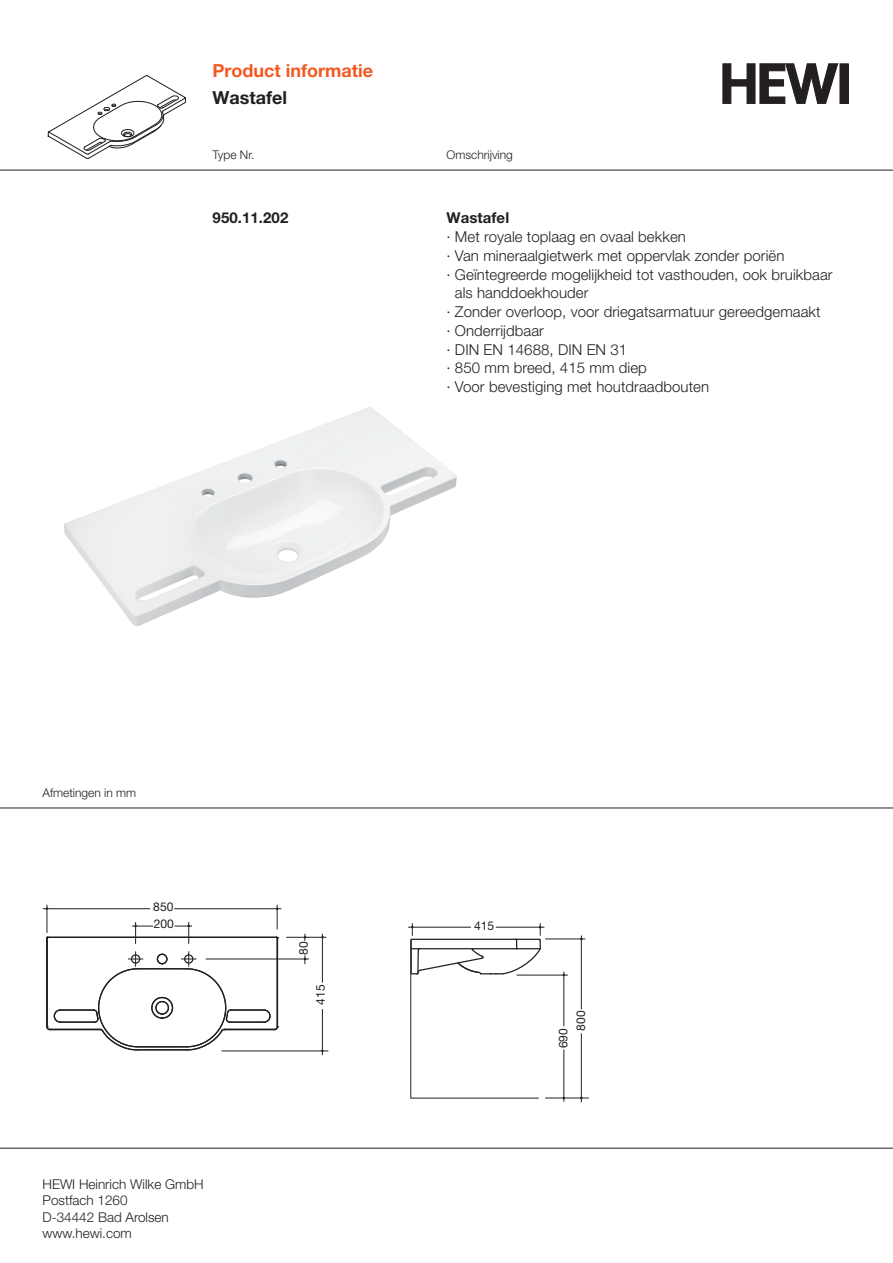
<style>
.page{position:relative;width:893px;height:1263px;background:#fff}
.page>*{position:absolute;margin:0;border:0;box-sizing:border-box;transform-origin:0 0}
.t1{font:700 18px/27px "Helvetica Neue LT Pro";color:#f15921}
.t2{font:300 15px "Helvetica Neue LT Pro";letter-spacing:.005em;color:#231f20}
.t3{font:700 15px "Helvetica Neue LT Pro";letter-spacing:.005em;color:#231f20}
.t4{font:300 13.5px/16.2px "Helvetica Neue LT Pro";color:#231f20}
.t5{font:12.15px "Helvetica Neue LT Pro";color:#231f20}
.t6{font:300 12px "Helvetica Neue LT Pro";color:#231f20}
.t7{font:12px "Helvetica Neue LT Pro";color:#231f20}
.s1{color:#231f20}
</style>
<div class="page">
<img style="left:64px;top:407px;width:393px;height:219px">
<hr style="left:48px;top:937px;width:228px;height:1px;background:#231f20">
<hr style="left:50px;top:1029px;width:50px;height:1px;background:#231f20">
<hr style="left:224px;top:1029px;width:51px;height:1px;background:#231f20">
<hr style="left:46px;top:938px;width:2px;height:89px;background:#231f20">
<hr style="left:277px;top:938px;width:1px;height:89px;background:#231f20">
<hr style="left:60px;top:1021px;width:35px;height:2px;background:#231f20">
<hr style="left:230px;top:1021px;width:34px;height:2px;background:#231f20">
<hr style="left:60px;top:1009px;width:34px;height:2px;background:#231f20">
<hr style="left:231px;top:1009px;width:33px;height:2px;background:#231f20">
<svg style="left:46px;top:1009px;width:16px;height:22px"></svg>
<svg style="left:263px;top:1009px;width:16px;height:22px"></svg>
<svg style="left:92px;top:952px;width:140px;height:99px"></svg>
<hr style="left:175px;top:908px;width:106px;height:1px;background:#231f20">
<hr style="left:43px;top:908px;width:107px;height:1px;background:#231f20">
<svg style="left:46px;top:905px;width:3px;height:34px"></svg>
<svg style="left:132px;top:922px;width:21px;height:21px"></svg>
<svg style="left:175px;top:922px;width:17px;height:21px"></svg>
<svg style="left:276px;top:905px;width:2px;height:24px"></svg>
<hr style="left:322px;top:1009px;width:1px;height:46px;background:#231f20">
<hr style="left:322px;top:934px;width:1px;height:48px;background:#231f20">
<hr style="left:286px;top:937px;width:40px;height:1px;background:#231f20">
<hr style="left:222px;top:1050px;width:106px;height:1px;background:#231f20">
<svg style="left:304px;top:934px;width:2px;height:7px"></svg>
<hr style="left:206px;top:959px;width:103px;height:1px;background:#231f20">
<svg style="left:304px;top:956px;width:2px;height:8px"></svg>
<hr style="left:496px;top:927px;width:48px;height:1px;background:#231f20">
<hr style="left:408px;top:927px;width:62px;height:1px;background:#231f20">
<svg style="left:410px;top:923px;width:132px;height:176px"></svg>
<hr style="left:581px;top:1033px;width:1px;height:69px;background:#231f20">
<hr style="left:581px;top:936px;width:1px;height:73px;background:#231f20">
<hr style="left:545px;top:939px;width:40px;height:1px;background:#231f20">
<hr style="left:545px;top:1098px;width:44px;height:1px;background:#231f20">
<hr style="left:564px;top:972px;width:1px;height:54px;background:#231f20">
<hr style="left:564px;top:1050px;width:1px;height:51px;background:#231f20">
<hr style="left:517px;top:975px;width:50px;height:1px;background:#231f20">
<hr style="left:0;top:807px;width:893px;height:1px;background:#231f20">
<hr style="left:0;top:1148px;width:893px;height:1px;background:#231f20">
<div style="left:840px;top:64px;width:8px;height:40px;background:#231f20"></div>
<svg style="left:723px;top:64px;width:115px;height:40px"></svg>
<svg style="left:48px;top:75px;width:138px;height:84px"></svg>
<hr style="left:0;top:170px;width:893px;height:1px;background:#231f20">
<p class="t1" style="left:213px;top:58px;width:162px">Product informatie<br><span class="s1">Wastafel</span></p>
<p class="t6" style="left:213px;top:151px;width:43px">Type Nr.</p>
<p class="t6" style="left:446px;top:151px;width:68px">Omschrijving</p>
<p class="t3" style="left:213px;top:213px;width:77px">950.11.202</p>
<p class="t3" style="left:446px;top:213px;width:64px">Wastafel</p>
<p class="t2" style="left:446px;top:231px;width:241px">· Met royale toplaag en ovaal bekken</p>
<p class="t2" style="left:446px;top:250px;width:339px">· Van mineraalgietwerk met oppervlak zonder poriën</p>
<p class="t2" style="left:446px;top:269px;width:388px">· Geïntegreerde mogelijkheid tot vasthouden, ook bruikbaar</p>
<p class="t2" style="left:455px;top:288px;width:135px">als handdoekhouder</p>
<p class="t2" style="left:446px;top:306px;width:376px">· Zonder overloop, voor driegatsarmatuur gereedgemaakt</p>
<p class="t2" style="left:446px;top:325px;width:99px">· Onderrijdbaar</p>
<p class="t2" style="left:446px;top:344px;width:182px">· DIN EN 14688, DIN EN 31</p>
<p class="t2" style="left:446px;top:363px;width:202px">· 850 mm breed, 415 mm diep</p>
<p class="t2" style="left:446px;top:381px;width:264px">· Voor bevestiging met houtdraadbouten</p>
<p class="t6" style="left:43px;top:788px;width:95px">Afmetingen in mm</p>
<p class="t7" style="left:153px;top:903px;width:22px">850</p>
<p class="t7" style="left:154px;top:919px;width:22px">200</p>
<p class="t4" style="left:43px;top:1177px;width:163px">HEWI Heinrich Wilke GmbH<br>Postfach 1260<br>D-34442 Bad Arolsen www.hewi.com</p>
<p class="t5" style="left:299px;top:955px;width:15px;rotate:-90deg">80</p>
<p class="t5" style="left:316px;top:1005px;width:22px;rotate:-90deg">415</p>
<p class="t7" style="left:474px;top:921px;width:22px">415</p>
<p class="t5" style="left:559px;top:1048px;width:22px;rotate:-90deg">690</p>
<p class="t5" style="left:576px;top:1030px;width:22px;rotate:-90deg">800</p>
</div>
